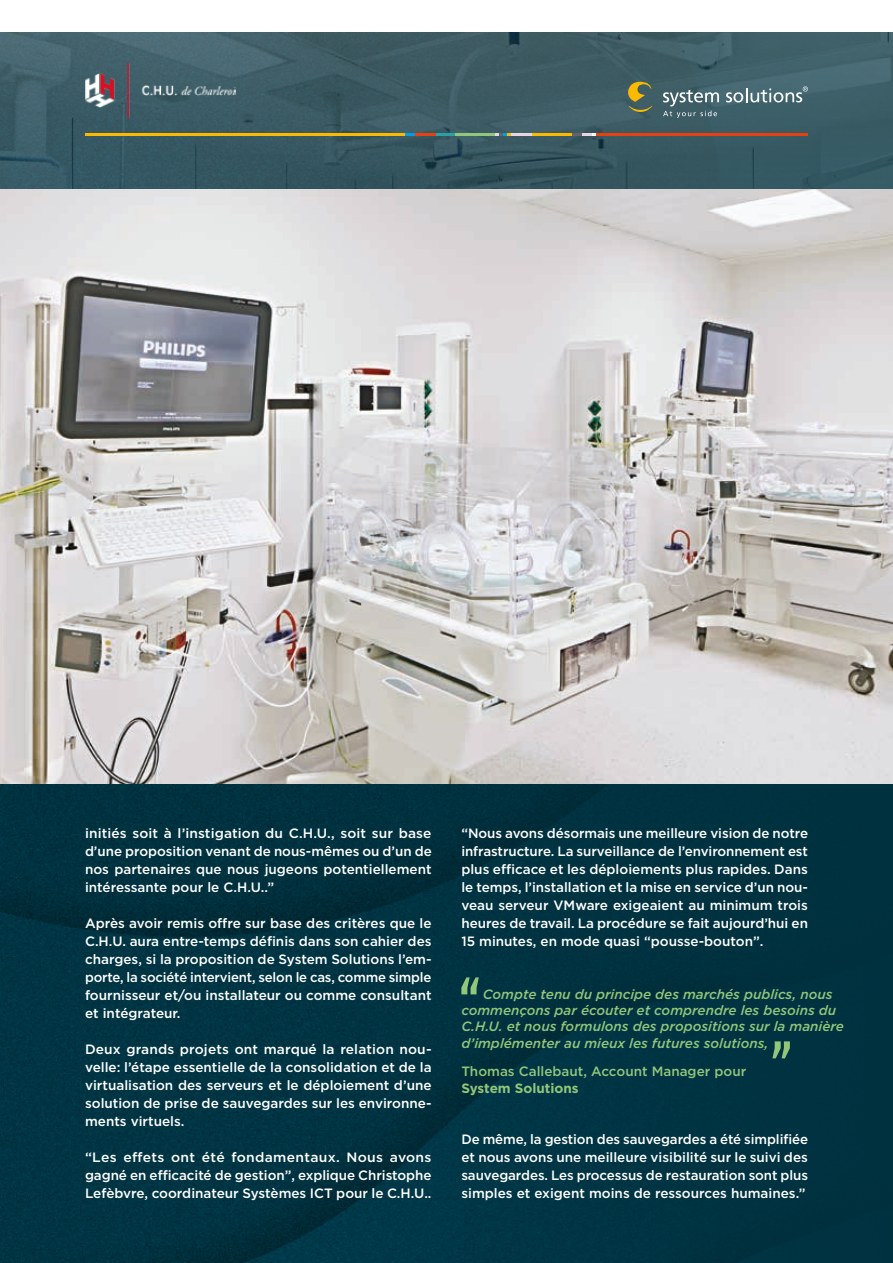
<style>
.page{position:relative;width:893px;height:1263px;background:#fff}
.page>*{position:absolute;margin:0;border:0;box-sizing:border-box;transform-origin:0 0}
.t1{font:500 13.5px/18px "Gotham";color:#fff;text-align:justify}
.t2{font:italic 500 13.5px/16.2px "Gotham";color:#92c67a}
.t3{font:500 13.5px "Gotham";color:#92c67a}
.t4{font:700 13.5px "Gotham";color:#92c67a}
</style>
<div class="page">
<img style="left:0;top:784px;width:893px;height:479px">
<img style="left:0;top:32px;width:893px;height:158px">
<img style="left:85px;top:64px;width:150px;height:54px">
<img style="left:0;top:190px;width:893px;height:594px">
<svg style="left:461px;top:977px;width:18px;height:17px"></svg>
<svg style="left:772px;top:1041px;width:18px;height:17px"></svg>
<hr style="left:85px;top:134px;width:320px;height:2px;background:#fbba00">
<hr style="left:435px;top:134px;width:21px;height:2px;background:#2aa1a9">
<hr style="left:456px;top:134px;width:40px;height:2px;background:#92c67a">
<svg style="left:405px;top:134px;width:10px;height:2px"></svg>
<hr style="left:415px;top:134px;width:20px;height:2px;background:#e74111">
<svg style="left:496px;top:134px;width:16px;height:2px"></svg>
<hr style="left:512px;top:134px;width:20px;height:2px;background:#e8d4e2">
<hr style="left:532px;top:134px;width:40px;height:2px;background:#fbba00">
<svg style="left:572px;top:134px;width:24px;height:2px"></svg>
<hr style="left:596px;top:134px;width:212px;height:2px;background:#e74111">
<svg style="left:628px;top:81px;width:24px;height:31px"></svg>
<svg style="left:663px;top:90px;width:56px;height:28px;background:#637d84"></svg>
<svg style="left:726px;top:86px;width:82px;height:16px"></svg>
<p class="t1" style="left:85px;top:824px;width:348px">initiés soit à l’instigation du C.H.U., soit sur base d’une proposition venant de nous-mêmes ou d’un de nos partenaires que nous jugeons potentiellement intéressante pour le C.H.U..”</p>
<p class="t1" style="left:85px;top:914px;width:348px">Après avoir remis offre sur base des critères que le C.H.U. aura entre-temps définis dans son cahier des charges, si la proposition de System Solutions l’em&shy;porte, la société intervient, selon le cas, comme simple fournisseur et/ou installateur ou comme consultant et intégrateur.</p>
<p class="t1" style="left:85px;top:1040px;width:348px">Deux grands projets ont marqué la relation nou&shy;velle: l’étape essentielle de la consolidation et de la virtualisation des serveurs et le déploiement d’une solution de prise de sauvegardes sur les environne&shy;ments virtuels.</p>
<p class="t1" style="left:85px;top:1148px;width:348px">“Les effets ont été fondamentaux. Nous avons gagné en efficacité de gestion”, explique Christophe Lefèbvre, coordinateur Systèmes ICT pour le C.H.U..</p>
<p class="t1" style="left:461px;top:824px;width:348px">“Nous avons désormais une meilleure vision de notre infrastructure. La surveillance de l’environnement est plus efficace et les déploiements plus rapides. Dans le temps, l’installation et la mise en service d’un nou&shy;veau serveur VMware exigeaient au minimum trois heures de travail. La procédure se fait aujourd’hui en 15 minutes, en mode quasi “pousse-bouton”.</p>
<p class="t2" style="left:461px;top:986px;width:384px;text-indent:21px">Compte tenu du principe des marchés publics, nous commençons par écouter et comprendre les besoins du C.H.U. et nous formulons des propositions sur la manière d’implémenter au mieux les futures solutions,</p>
<p class="t3" style="left:461px;top:1063px;width:286px">Thomas Callebaut, Account Manager pour</p>
<p class="t4" style="left:461px;top:1079px;width:119px">System Solutions</p>
<p class="t1" style="left:461px;top:1130px;width:348px">De même, la gestion des sauvegardes a été simplifiée et nous avons une meilleure visibilité sur le suivi des sauvegardes. Les processus de restauration sont plus simples et exigent moins de ressources humaines.”</p>
</div>
